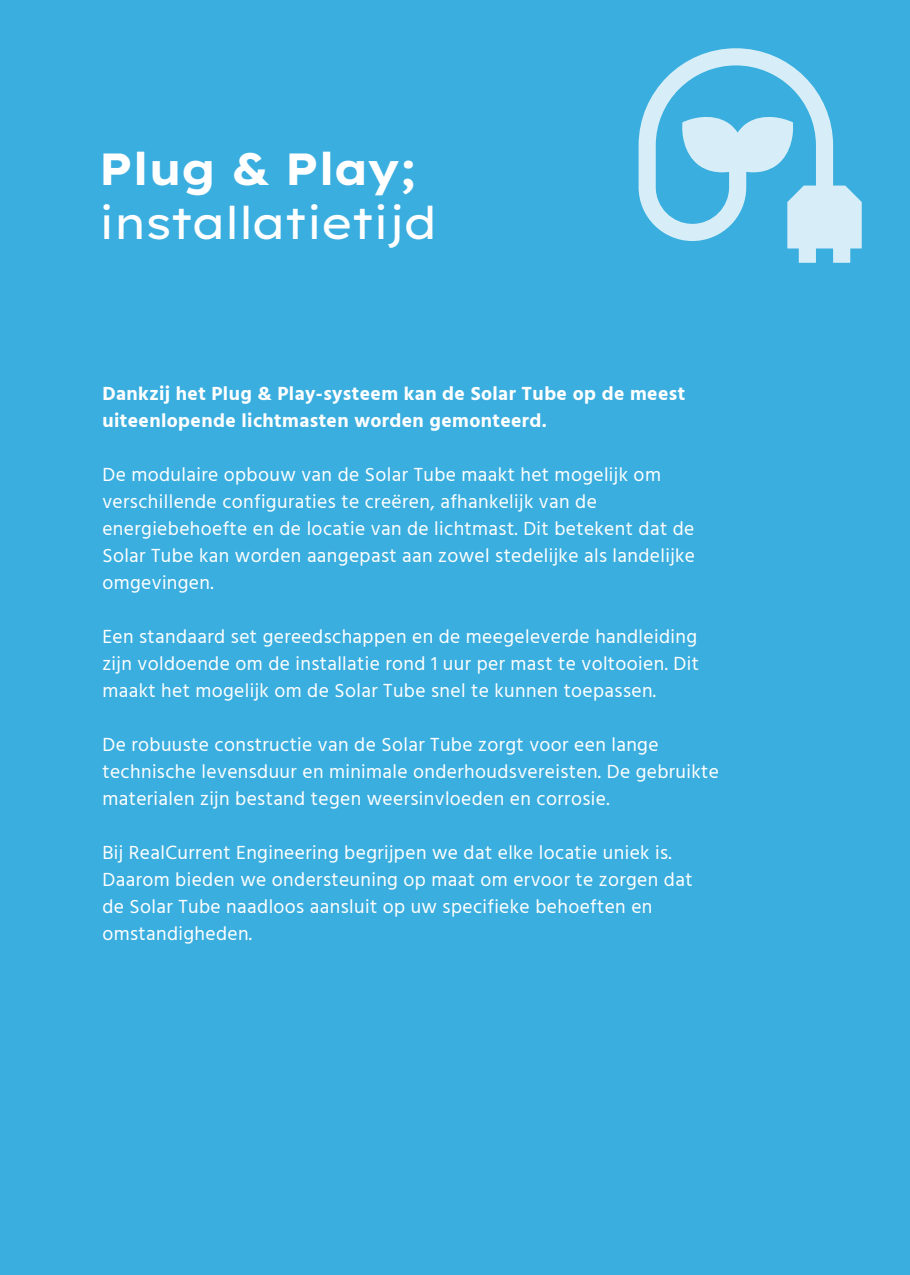
<style>
.page{position:relative;width:910px;height:1275px;background:#3aaedf}
.page>*{position:absolute;margin:0;border:0;box-sizing:border-box;transform-origin:0 0}
.t1{font:45px "Lexend Exa";letter-spacing:-.05em;color:#fff}
.t2{font:700 45px "Lexend Exa";letter-spacing:-.06em;color:#fff}
.t3{font:19.5px/27px "Hind Madurai";letter-spacing:.02em;color:#fff}
.t4{font:700 19.5px/27px "Hind Madurai";letter-spacing:.02em;color:#fff}
</style>
<div class="page">
<svg style="left:638px;top:48px;width:223px;height:215px"></svg>
<h1 class="t2" style="left:98px;top:134px;width:321px">Plug &amp; Play;</h1>
<h1 class="t1" style="left:98px;top:189px;width:341px">installatietijd</h1>
<p class="t4" style="left:102px;top:380px;width:584px">Dankzij het Plug &amp; Play-systeem kan de Solar Tube op de meest uiteenlopende lichtmasten worden gemonteerd.</p>
<p class="t3" style="left:102px;top:462px;width:594px">De modulaire opbouw van de Solar Tube maakt het mogelijk om verschillende configuraties te creëren, afhankelijk van de energiebehoefte en de locatie van de lichtmast. Dit betekent dat de Solar Tube kan worden aangepast aan zowel stedelijke als landelijke omgevingen.</p>
<p class="t3" style="left:102px;top:624px;width:598px;text-align:justify">Een standaard set gereedschappen en de meegeleverde handleiding zijn voldoende om de installatie rond 1 uur per mast te voltooien. Dit maakt het mogelijk om de Solar Tube snel te kunnen toepassen.</p>
<p class="t3" style="left:102px;top:732px;width:618px">De robuuste constructie van de Solar Tube zorgt voor een lange technische levensduur en minimale onderhoudsvereisten. De gebruikte materialen zijn bestand tegen weersinvloeden en corrosie.</p>
<p class="t3" style="left:102px;top:840px;width:591px">Bij RealCurrent Engineering begrijpen we dat elke locatie uniek is.<br>Daarom bieden we ondersteuning op maat om ervoor te zorgen dat de Solar Tube naadloos aansluit op uw specifieke behoeften en omstandigheden.</p>
</div>
